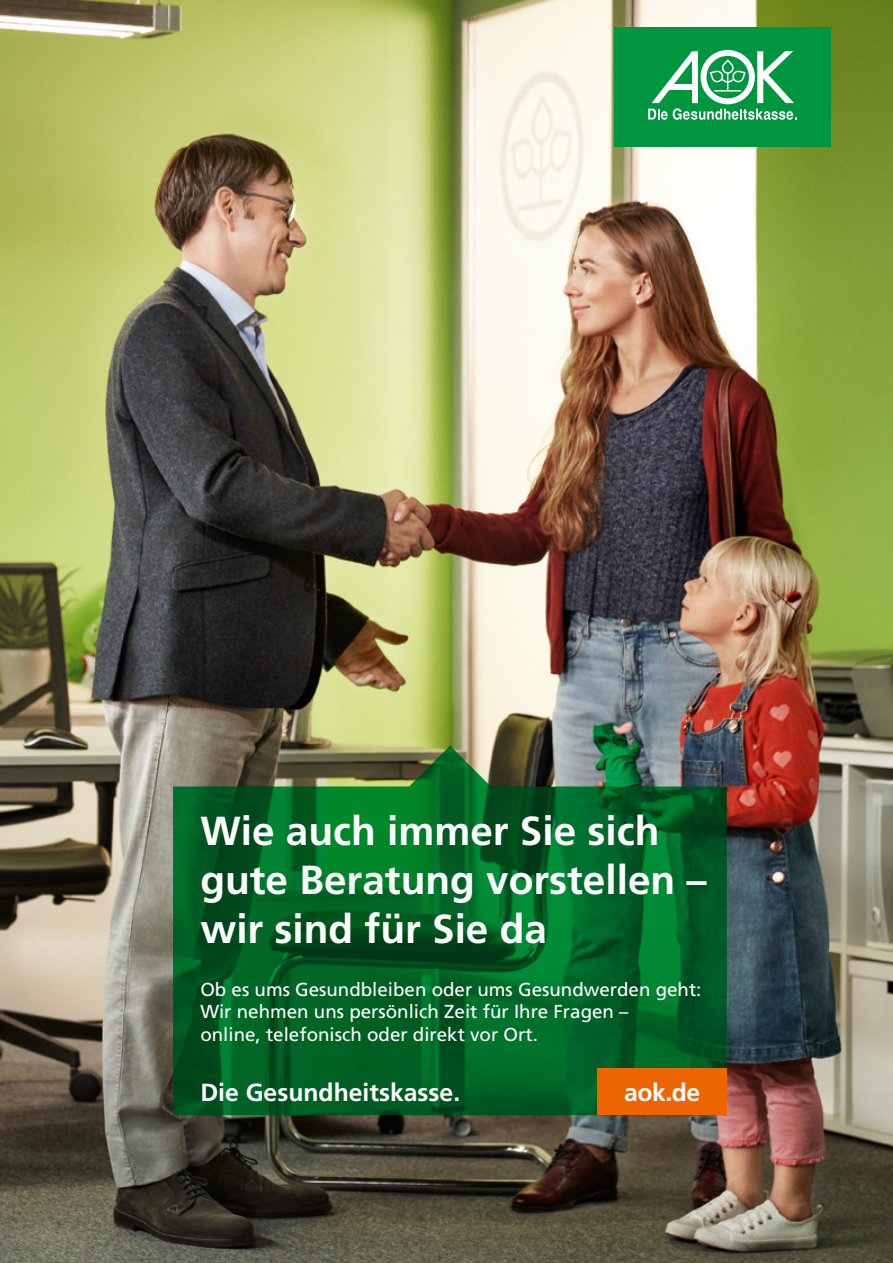
<style>
.page{position:relative;width:893px;height:1263px;background:#fff}
.page>*{position:absolute;margin:0;border:0;box-sizing:border-box;transform-origin:0 0}
.t1{font:700 40.5px/48.6px "Frutiger";color:#fff}
.t2{font:700 24.75px "Frutiger";color:#fff}
.t3{font:18.75px/22.5px "Frutiger";color:#fff}
</style>
<div class="page">
<img style="left:0;top:0;width:893px;height:1263px">
<div style="left:614px;top:28px;width:217px;height:119px;background:#00963f"></div>
<svg style="left:648px;top:50px;width:148px;height:70px"></svg>
<svg style="left:173px;top:746px;width:554px;height:369px;background:#0b632a"></svg>
<div style="left:598px;top:1068px;width:129px;height:47px;background:#ec6502"></div>
<h1 class="t1" style="left:200px;top:806px;width:508px">Wie auch immer Sie sich gute Beratung vorstellen – wir sind für Sie da</h1>
<p class="t3" style="left:200px;top:978px;width:503px">Ob es ums Gesundbleiben oder ums Gesundwerden geht:<br>Wir nehmen uns persönlich Zeit für Ihre Fragen –<br>online, telefonisch oder direkt vor Ort.</p>
<h2 class="t2" style="left:200px;top:1077px;width:261px">Die Gesundheitskasse.</h2>
<h2 class="t2" style="left:624px;top:1077px;width:77px">aok.de</h2>
</div>
